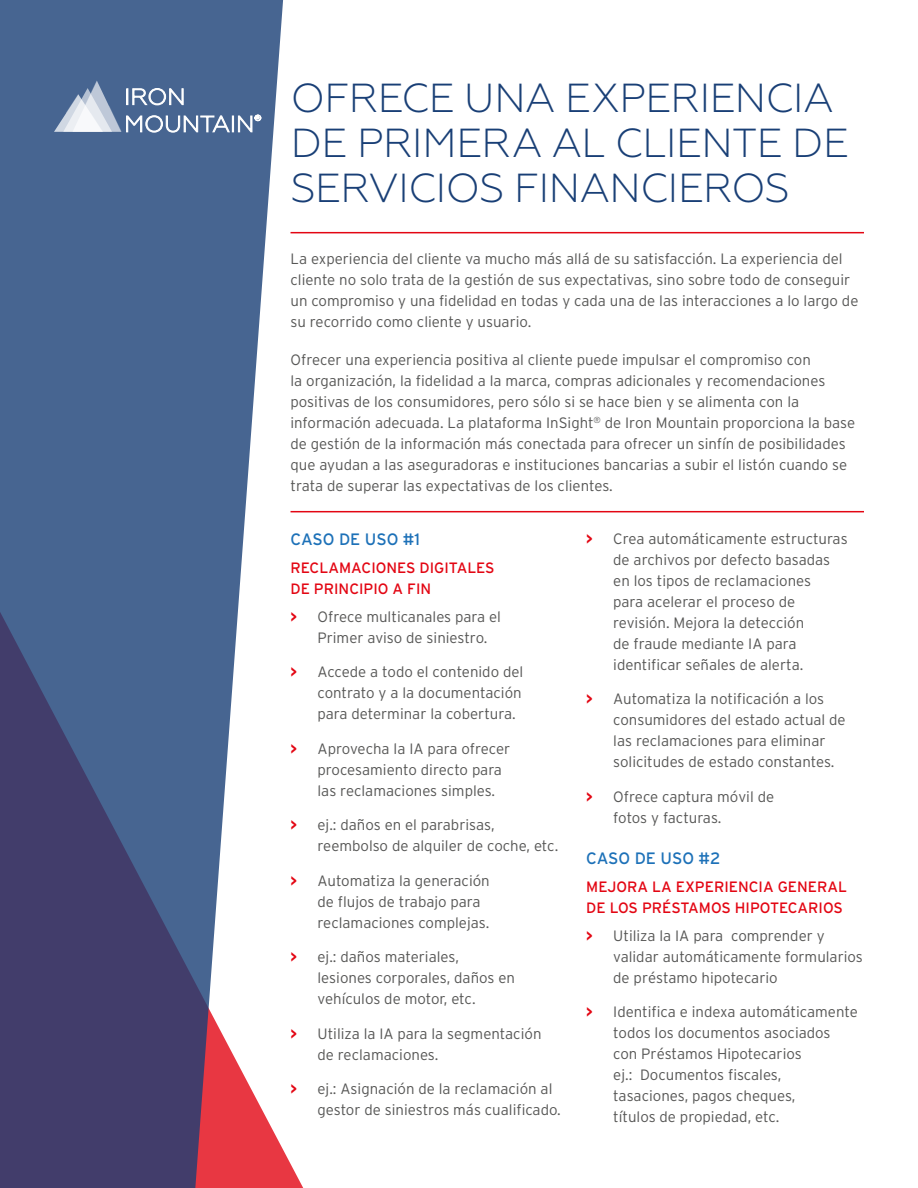
<style>
.page{position:relative;width:918px;height:1188px;background:#fff}
.page>*{position:absolute;margin:0;border:0;box-sizing:border-box;transform-origin:0 0}
.t1{font:300 40.5px/45px "Geometria";letter-spacing:-.015em;color:#193f76}
.t2{font:16.5px "Interstate";letter-spacing:-.005em;color:#1d71b8}
.t3{font:300 15px/21px "Interstate";color:#575756}
.t4{font:15px/21px "Interstate";color:#e30613}
.s1{font-weight:700;color:#e30613}
</style>
<div class="page">
<svg style="left:0;top:0;width:284px;height:1188px;background:#626e94"></svg>
<hr style="left:291px;top:232px;width:573px;height:1px;background:#e30613">
<svg style="left:54px;top:81px;width:207px;height:51px;background:#738aab"></svg>
<hr style="left:291px;top:511px;width:573px;height:1px;background:#e30613">
<h1 class="t1" style="left:291px;top:75px;width:560px">OFRECE UNA EXPERIENCIA<br>DE PRIMERA AL CLIENTE DE<br>SERVICIOS FINANCIEROS</h1>
<p class="t3" style="left:291px;top:248px;width:569px">La experiencia del cliente va mucho más allá de su satisfacción. La experiencia del cliente no solo trata de la gestión de sus expectativas, sino sobre todo de conseguir un compromiso y una fidelidad en todas y cada una de las interacciones a lo largo de su recorrido como cliente y usuario.</p>
<p class="t3" style="left:291px;top:349px;width:566px">Ofrecer una experiencia positiva al cliente puede impulsar el compromiso con<br>la organización, la fidelidad a la marca, compras adicionales y recomendaciones positivas de los consumidores, pero sólo si se hace bien y se alimenta con la información adecuada. La plataforma InSight<sup>®</sup> de Iron Mountain proporciona la base de gestión de la información más conectada para ofrecer un sinfín de posibilidades que ayudan a las aseguradoras e instituciones bancarias a subir el listón cuando se trata de superar las expectativas de los clientes.</p>
<p class="t2" style="left:291px;top:530px;width:131px">CASO DE USO #1</p>
<p class="t4" style="left:291px;top:557px;width:206px">RECLAMACIONES DIGITALES<br>DE PRINCIPIO A FIN</p>
<p class="t3" style="left:318px;top:606px;width:185px;text-indent:-27px"><span class="s1">&gt;</span> Ofrece multicanales para el<br>Primer aviso de siniestro.</p>
<p class="t3" style="left:318px;top:661px;width:207px;text-align:justify;text-indent:-27px"><span class="s1">&gt;</span> Accede a todo el contenido del contrato y a la documentación para determinar la cobertura.</p>
<p class="t3" style="left:318px;top:738px;width:194px;text-indent:-27px"><span class="s1">&gt;</span> Aprovecha la IA para ofrecer procesamiento directo para las reclamaciones simples.</p>
<p class="t3" style="left:318px;top:814px;width:242px;text-indent:-27px"><span class="s1">&gt;</span> ej.: daños en el parabrisas, reembolso de alquiler de coche, etc.</p>
<p class="t3" style="left:318px;top:870px;width:174px;text-indent:-27px"><span class="s1">&gt;</span> Automatiza la generación de flujos de trabajo para reclamaciones complejas.</p>
<p class="t3" style="left:318px;top:946px;width:199px;text-indent:-27px"><span class="s1">&gt;</span> ej.: daños materiales, lesiones corporales, daños en vehículos de motor, etc.</p>
<p class="t3" style="left:318px;top:1023px;width:225px;text-indent:-27px"><span class="s1">&gt;</span> Utiliza la IA para la segmentación de reclamaciones.</p>
<p class="t3" style="left:318px;top:1078px;width:245px;text-indent:-27px"><span class="s1">&gt;</span> ej.: Asignación de la reclamación al gestor de siniestros más cualificado.</p>
<p class="t3" style="left:613px;top:528px;width:236px;text-indent:-27px"><span class="s1">&gt;</span> Crea automáticamente estructuras de archivos por defecto basadas en los tipos de reclamaciones<br>para acelerar el proceso de revisión. Mejora la detección<br>de fraude mediante IA para identificar señales de alerta.</p>
<p class="t3" style="left:613px;top:688px;width:234px;text-indent:-27px"><span class="s1">&gt;</span> Automatiza la notificación a los consumidores del estado actual de las reclamaciones para eliminar solicitudes de estado constantes.</p>
<p class="t3" style="left:613px;top:786px;width:162px;text-indent:-27px"><span class="s1">&gt;</span> Ofrece captura móvil de fotos y facturas.</p>
<p class="t2" style="left:586px;top:849px;width:136px">CASO DE USO #2</p>
<p class="t4" style="left:586px;top:876px;width:262px">MEJORA LA EXPERIENCIA GENERAL<br>DE LOS PRÉSTAMOS HIPOTECARIOS</p>
<p class="t3" style="left:613px;top:925px;width:251px;text-indent:-27px"><span class="s1">&gt;</span> Utiliza la IA para comprender y validar automáticamente formularios de préstamo hipotecario</p>
<p class="t3" style="left:613px;top:1001px;width:246px;text-indent:-27px"><span class="s1">&gt;</span> Identifica e indexa automáticamente todos los documentos asociados con Préstamos Hipotecarios<br>ej.: Documentos fiscales, tasaciones, pagos cheques,<br>títulos de propiedad, etc.</p>
</div>
